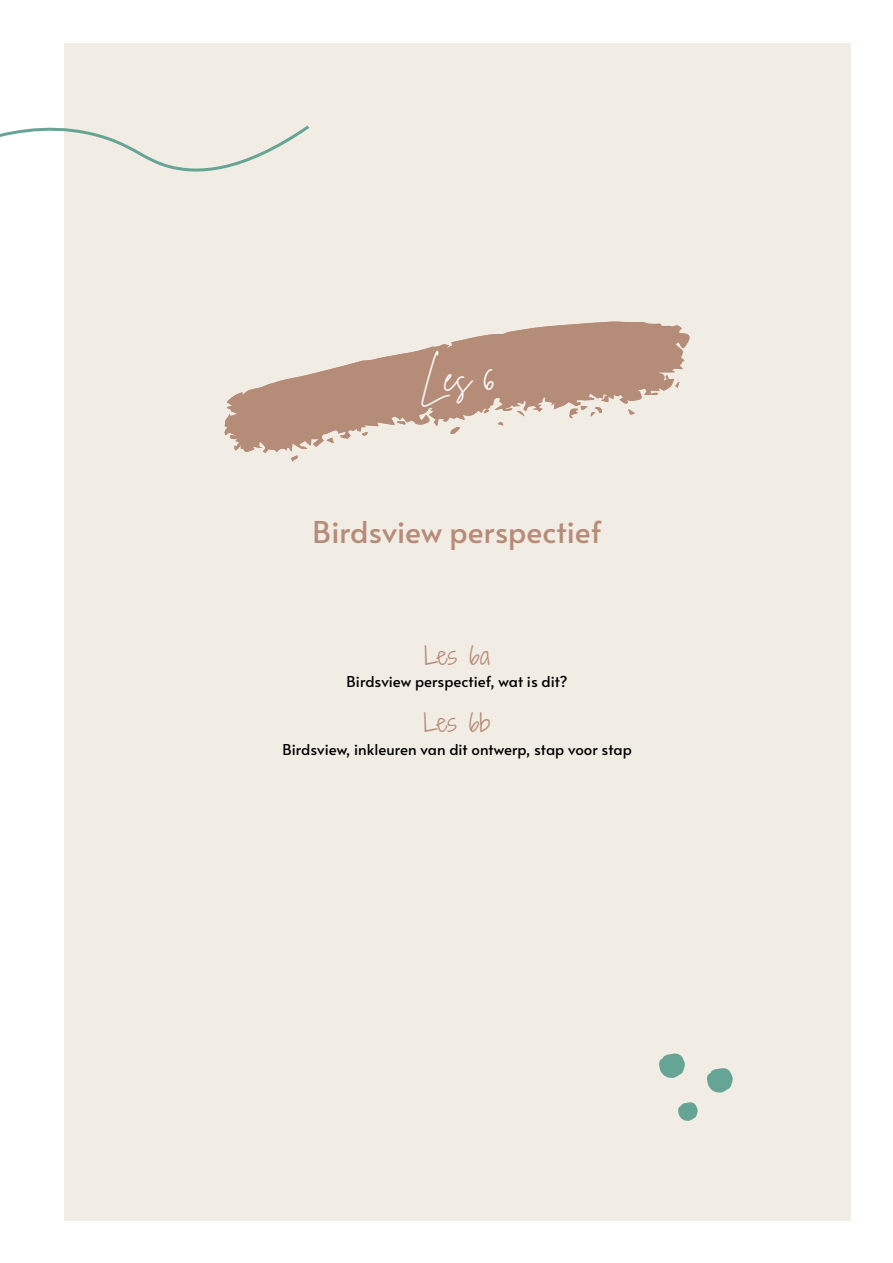
<style>
.page{position:relative;width:893px;height:1263px;background:#fff}
.page>*{position:absolute;margin:0;border:0;box-sizing:border-box;transform-origin:0 0}
.t1{font:37.5px "Brittany Signature";color:#fff}
.t2{font:30px "Alata";color:#b68c78}
.t3{font:24px "Shadows Into Light Two";letter-spacing:-.015em;color:#b68c78}
.t4{font:15px "Alata";color:#000001}
</style>
<div class="page">
<div style="left:64px;top:43px;width:786px;height:1177px;background:#f1ece4"></div>
<svg style="left:224px;top:321px;width:466px;height:132px;fill:#b58c78"></svg>
<svg style="left:450px;top:425px;width:10px;height:9px"></svg>
<svg style="left:397px;top:421px;width:8px;height:4px"></svg>
<svg style="left:291px;top:455px;width:7px;height:7px"></svg>
<svg style="left:326px;top:438px;width:8px;height:5px"></svg>
<svg style="left:628px;top:409px;width:7px;height:6px"></svg>
<svg style="left:362px;top:432px;width:6px;height:5px"></svg>
<svg style="left:675px;top:382px;width:4px;height:6px"></svg>
<svg style="left:659px;top:380px;width:9px;height:6px"></svg>
<svg style="left:569px;top:395px;width:33px;height:23px"></svg>
<svg style="left:453px;top:403px;width:36px;height:15px"></svg>
<svg style="left:289px;top:412px;width:6px;height:6px"></svg>
<svg style="left:498px;top:392px;width:36px;height:33px"></svg>
<svg style="left:401px;top:383px;width:5px;height:5px"></svg>
<svg style="left:243px;top:443px;width:4px;height:4px"></svg>
<svg style="left:659px;top:1053px;width:26px;height:25px"></svg>
<svg style="left:707px;top:1068px;width:26px;height:25px"></svg>
<svg style="left:678px;top:1102px;width:20px;height:19px"></svg>
<svg style="left:0;top:125px;width:310px;height:47px"></svg>
<h1 class="t1" style="left:420px;top:354px;width:76px">Les 6</h1>
<h2 class="t2" style="left:313px;top:506px;width:291px">Birdsview perspectief</h2>
<h3 class="t3" style="left:424px;top:638px;width:68px">Les 6a</h3>
<p class="t4" style="left:347px;top:668px;width:223px">Birdsview perspectief, wat is dit?</p>
<h3 class="t3" style="left:424px;top:705px;width:68px">Les 6b</h3>
<p class="t4" style="left:282px;top:736px;width:351px">Birdsview, inkleuren van dit ontwerp, stap voor stap</p>
</div>
